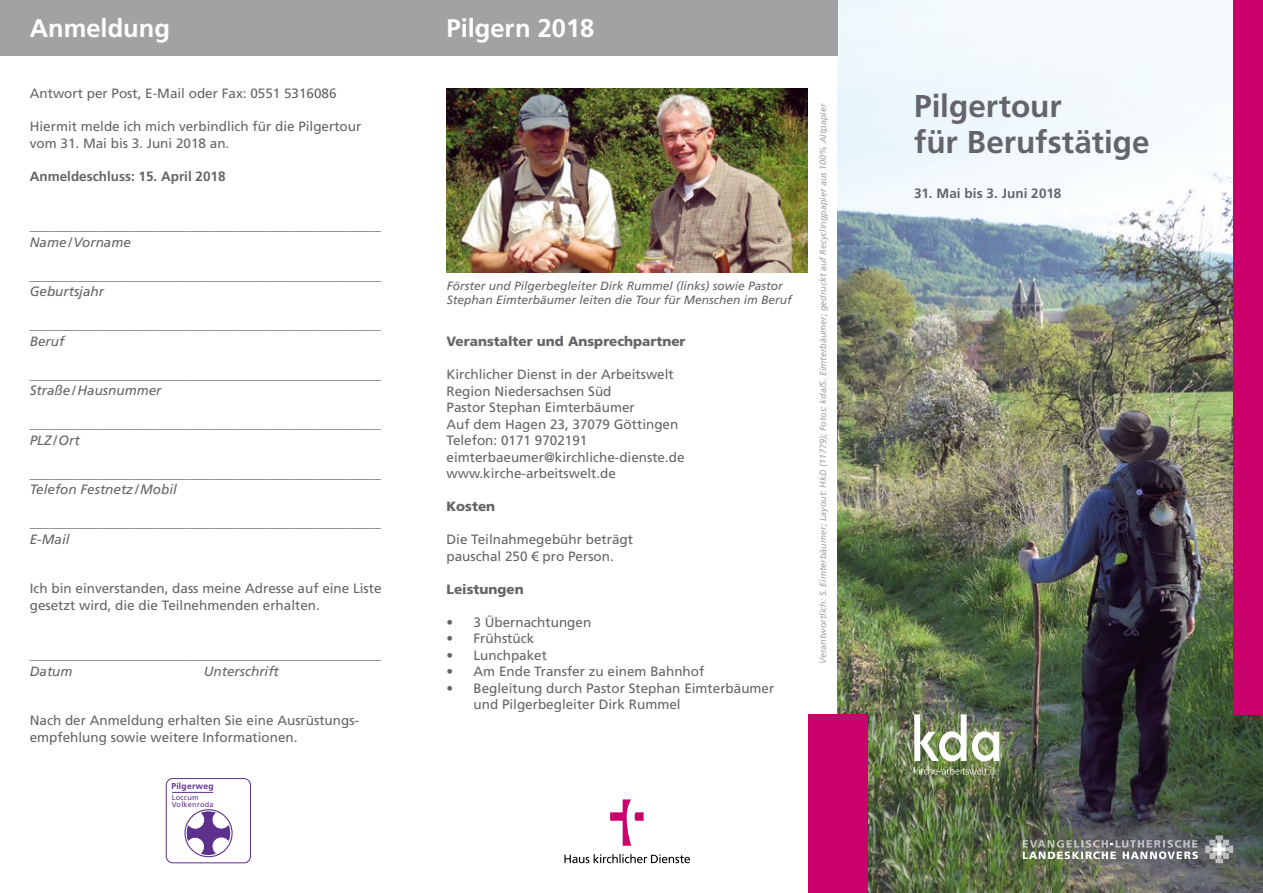
<style>
.page{position:relative;width:1263px;height:893px;background:#fff}
.page>*{position:absolute;margin:0;border:0;box-sizing:border-box;transform-origin:0 0}
.t1{font:700 31.5px/36px "Frutiger LT Com";color:#646569}
.t2{font:700 25.5px "Frutiger LT Com";color:#fff}
.t3{font:13.5px/16.5px "Frutiger LT Com";color:#646569}
.t4{font:italic 13.5px/16.5px "Frutiger LT Com";color:#646569}
.t5{font:700 13.5px "Frutiger LT Com";color:#646569}
.t6{font:900 13.5px "Frutiger LT Com";color:#646569}
.t7{font:italic 12px/14.4px "Frutiger LT Com";color:#646569}
.t8{font:italic 9px "Frutiger LT Com";color:#a2a2a5}
.t9{font:700 8.55px "Frutiger LT Com";letter-spacing:.03em;color:#5e308e}
.t10{font:7.35px/7.4px "Frutiger LT Com";letter-spacing:.03em;color:#5e308e}
</style>
<div class="page">
<img style="left:838px;top:0;width:425px;height:893px">
<div style="left:1233px;top:0;width:30px;height:714px;background:#ca006b"></div>
<div style="left:808px;top:714px;width:59px;height:179px;background:#ca006b"></div>
<div style="left:0;top:0;width:417px;height:55px;background:#a2a2a5"></div>
<div style="left:417px;top:0;width:421px;height:55px;background:#a2a2a5"></div>
<svg style="left:914px;top:767px;width:85px;height:7px"></svg>
<img style="left:914px;top:714px;width:85px;height:47px">
<div style="left:166px;top:778px;width:85px;height:85px;border:1px solid #5e308e;border-radius:7px"></div>
<div style="left:184px;top:809px;width:49px;height:48px;border:1px solid #5e308e;border-radius:50%"></div>
<svg style="left:187px;top:812px;width:43px;height:43px"></svg>
<hr style="left:172px;top:792px;width:41px;height:1px;background:#5e308e">
<svg style="left:1205px;top:835px;width:28px;height:28px"></svg>
<svg style="left:1023px;top:840px;width:175px;height:19px;background:#8f928d"></svg>
<svg style="left:564px;top:854px;width:126px;height:9px"></svg>
<svg style="left:610px;top:799px;width:34px;height:47px"></svg>
<img style="left:446px;top:89px;width:362px;height:183px">
<h2 class="t2" style="left:30px;top:13px;width:142px">Anmeldung</h2>
<p class="t3" style="left:30px;top:85px;width:308px">Antwort per Post, E-Mail oder Fax: 0551 5316086</p>
<p class="t3" style="left:30px;top:118px;width:333px">Hiermit melde ich mich verbindlich für die Pilgertour vom 31. Mai bis 3. Juni 2018 an.</p>
<p class="t5" style="left:30px;top:168px;width:197px">Anmeldeschluss: 15. April 2018</p>
<p class="t3" style="left:30px;top:217px;width:352px">____________________________________________________</p>
<p class="t4" style="left:30px;top:234px;width:103px">Name/Vorname</p>
<p class="t4" style="left:30px;top:267px;width:352px">____________________________________________________<br>Geburtsjahr</p>
<p class="t4" style="left:30px;top:316px;width:352px">____________________________________________________<br>Beruf</p>
<p class="t4" style="left:30px;top:366px;width:352px">____________________________________________________<br>Straße/Hausnummer</p>
<p class="t3" style="left:30px;top:415px;width:352px">____________________________________________________</p>
<p class="t4" style="left:30px;top:432px;width:51px">PLZ/Ort</p>
<p class="t3" style="left:30px;top:465px;width:352px">____________________________________________________</p>
<p class="t4" style="left:30px;top:481px;width:149px">Telefon Festnetz/Mobil</p>
<p class="t3" style="left:30px;top:514px;width:352px">____________________________________________________</p>
<p class="t4" style="left:30px;top:531px;width:41px">E-Mail</p>
<p class="t3" style="left:30px;top:580px;width:353px">Ich bin einverstanden, dass meine Adresse auf eine Liste gesetzt wird, die die Teilnehmenden erhalten.</p>
<p class="t3" style="left:30px;top:646px;width:352px">____________________________________________________</p>
<p class="t4" style="left:30px;top:663px;width:44px">Datum</p>
<p class="t4" style="left:204px;top:663px;width:77px">Unterschrift</p>
<p class="t3" style="left:30px;top:712px;width:331px">Nach der Anmeldung erhalten Sie eine Ausrüstungs&shy;empfehlung sowie weitere Informationen.</p>
<p class="t9" style="left:171px;top:781px;width:44px">Pilgerweg</p>
<p class="t10" style="left:172px;top:793px;width:43px">Loccum<br>Volkenroda</p>
<h2 class="t2" style="left:446px;top:13px;width:149px">Pilgern 2018</h2>
<p class="t7" style="left:447px;top:278px;width:347px">Förster und Pilgerbegleiter Dirk Rummel (links) sowie Pastor<br>Stephan Eimterbäumer leiten die Tour für Menschen im Beruf</p>
<p class="t6" style="left:446px;top:334px;width:241px">Veranstalter und Ansprechpartner</p>
<p class="t3" style="left:446px;top:367px;width:240px">Kirchlicher Dienst in der Arbeitswelt<br>Region Niedersachsen Süd<br>Pastor Stephan Eimterbäumer<br>Auf dem Hagen 23, 37079 Göttingen<br>Telefon: 0171 9702191 eimterbaeumer@kirchliche-dienste.de www.kirche-arbeitswelt.de</p>
<p class="t6" style="left:446px;top:498px;width:50px">Kosten</p>
<p class="t3" style="left:446px;top:531px;width:188px">Die Teilnahmegebühr beträgt pauschal 250 € pro Person.</p>
<p class="t6" style="left:446px;top:581px;width:79px">Leistungen</p>
<p class="t3" style="left:446px;top:614px;width:146px">• 3 Übernachtungen</p>
<p class="t3" style="left:446px;top:630px;width:89px">• Frühstück</p>
<p class="t3" style="left:446px;top:647px;width:102px">• Lunchpaket</p>
<p class="t3" style="left:446px;top:663px;width:259px">• Am Ende Transfer zu einem Bahnhof</p>
<p class="t3" style="left:473px;top:680px;width:302px;text-indent:-27px">• Begleitung durch Pastor Stephan Eimterbäumer und Pilgerbegleiter Dirk Rummel</p>
<p class="t8" style="left:818px;top:664px;width:562px;rotate:-90deg">Verantwortlich: S. Eimterbäumer; Layout: HkD (11779); Fotos: kda/S. Eimterbäumer; gedruckt auf Recyclingpapier aus 100% Altpapier</p>
<h1 class="t1" style="left:914px;top:88px;width:237px">Pilgertour<br>für Berufstätige</h1>
<p class="t5" style="left:914px;top:186px;width:149px">31. Mai bis 3. Juni 2018</p>
</div>
